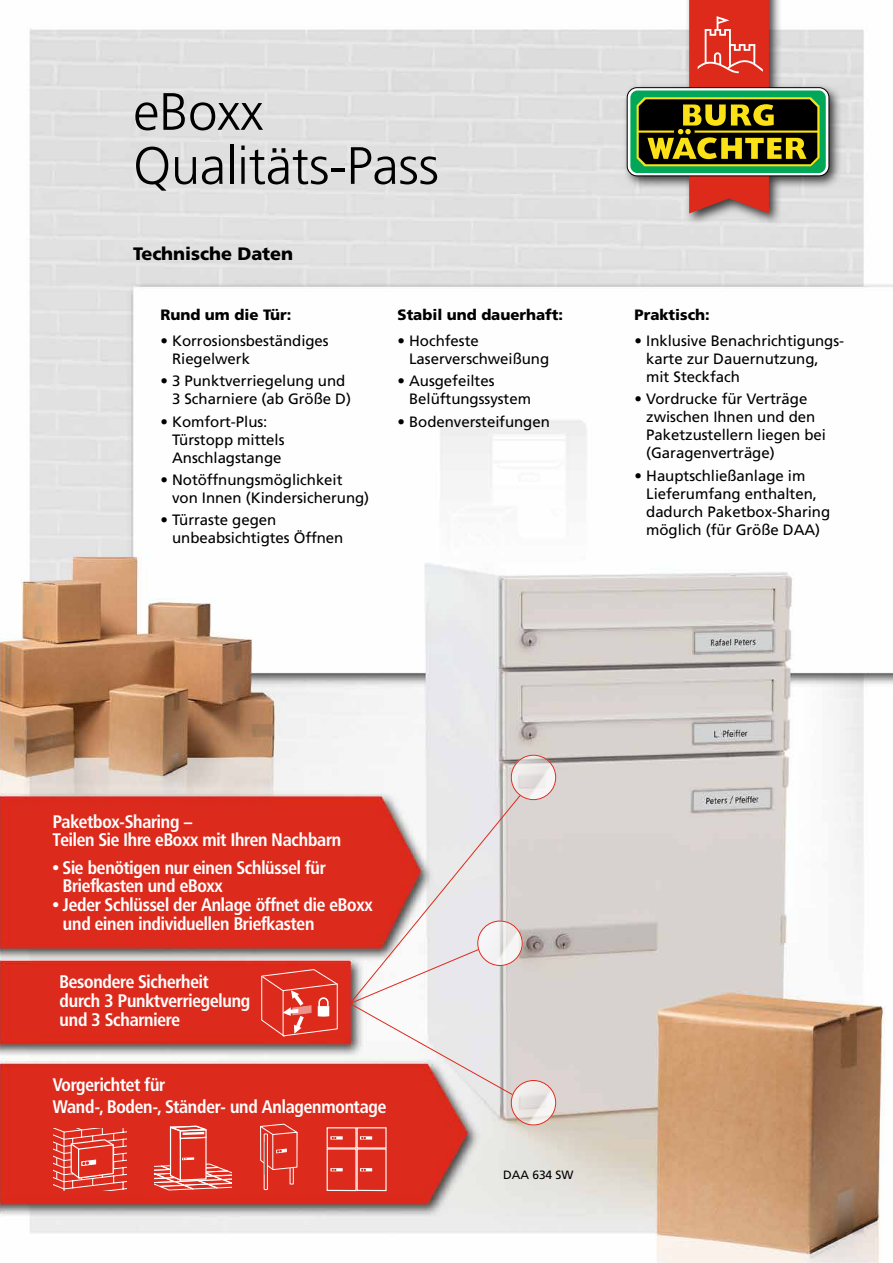
<style>
.page{position:relative;width:893px;height:1263px;background:#fff}
.page>*{position:absolute;margin:0;border:0;box-sizing:border-box;transform-origin:0 0}
.t1{font:300 52.5px/54px "Frutiger";letter-spacing:-.005em;color:#000}
.t2{font:700 18px/18.8px "Frutiger Condensed BQ";letter-spacing:-.01em;color:#fff}
.t3{font:900 18px "Frutiger LT Com";letter-spacing:-.005em;color:#000}
.t4{font:15px/18px "Frutiger LT Com";letter-spacing:-.005em;color:#000}
.t5{font:900 15px "Frutiger LT Com";letter-spacing:-.005em;color:#000}
.t6{font:12px "Frutiger LT Com";letter-spacing:-.005em;color:#000}
</style>
<div class="page">
<img style="left:0;top:28px;width:893px;height:1235px">
<div style="left:622px;top:0;width:221px;height:226px;background:#000;opacity:.75"></div>
<div style="left:630px;top:90px;width:196px;height:83px;background:#00a759;border-radius:7px"></div>
<svg style="left:637px;top:0;width:183px;height:213px;background:#a08161"></svg>
<svg style="left:511px;top:755px;width:45px;height:45px"></svg>
<div style="left:511px;top:755px;width:45px;height:45px;border:1px solid #dd2a1b;border-radius:50%"></div>
<svg style="left:511px;top:1080px;width:45px;height:45px"></svg>
<div style="left:511px;top:1080px;width:45px;height:45px;border:1px solid #dd2a1b;border-radius:50%"></div>
<svg style="left:261px;top:969px;width:77px;height:68px;background:#e14a3d"></svg>
<svg style="left:349px;top:794px;width:172px;height:301px"></svg>
<svg style="left:259px;top:1123px;width:39px;height:67px;background:#e04a3d"></svg>
<svg style="left:330px;top:1136px;width:13px;height:3px"></svg>
<svg style="left:360px;top:1136px;width:12px;height:3px"></svg>
<div style="left:327px;top:1127px;width:30px;height:21px;border:1px solid #fff"></div>
<svg style="left:330px;top:1168px;width:13px;height:3px"></svg>
<svg style="left:360px;top:1168px;width:12px;height:3px"></svg>
<div style="left:327px;top:1148px;width:30px;height:43px;border:1px solid #fff"></div>
<div style="left:357px;top:1148px;width:30px;height:43px;border:1px solid #fff"></div>
<svg style="left:54px;top:1129px;width:73px;height:61px;background:#e35449"></svg>
<svg style="left:155px;top:1125px;width:76px;height:65px;background:#e35449"></svg>
<h1 class="t1" style="left:133px;top:85px;width:307px">eBoxx<br>Qualitäts-Pass</h1>
<p class="t3" style="left:133px;top:243px;width:161px">Technische Daten</p>
<p class="t5" style="left:161px;top:305px;width:132px">Rund um die Tür:</p>
<p class="t4" style="left:172px;top:332px;width:158px;text-indent:-12px">• Korrosionsbeständiges<br>Riegelwerk</p>
<p class="t4" style="left:172px;top:372px;width:180px;text-indent:-12px">• 3 Punktverriegelung und<br>3 Scharniere (ab Größe D)</p>
<p class="t4" style="left:172px;top:413px;width:114px;text-indent:-12px">• Komfort-Plus:<br>Türstopp mittels<br>Anschlagstange</p>
<p class="t4" style="left:172px;top:471px;width:199px;text-indent:-12px">• Notöffnungsmöglichkeit von Innen (Kindersicherung)</p>
<p class="t4" style="left:172px;top:511px;width:173px;text-indent:-12px">• Türraste gegen unbeabsichtigtes Öffnen</p>
<p class="t5" style="left:398px;top:305px;width:167px">Stabil und dauerhaft:</p>
<p class="t4" style="left:409px;top:332px;width:142px;text-indent:-12px">• Hochfeste<br>Laserverschweißung</p>
<p class="t4" style="left:409px;top:372px;width:123px;text-indent:-12px">• Ausgefeiltes<br>Belüftungssystem</p>
<p class="t4" style="left:398px;top:412px;width:154px">• Bodenversteifungen</p>
<p class="t5" style="left:635px;top:305px;width:77px">Praktisch:</p>
<p class="t4" style="left:646px;top:332px;width:199px;text-indent:-12px">• Inklusive Benachrichtigungs&shy;karte zur Dauernutzung, mit Steckfach</p>
<p class="t4" style="left:646px;top:390px;width:181px;text-indent:-12px">• Vordrucke für Verträge zwischen Ihnen und den<br>Paketzustellern liegen bei (Garagenverträge)</p>
<p class="t4" style="left:646px;top:466px;width:185px;text-indent:-12px">• Hauptschließanlage im<br>Lieferumfang enthalten, dadurch Paketbox-Sharing möglich (für Größe DAA)</p>
<p class="t2" style="left:53px;top:812px;width:290px">Paketbox-Sharing –<br>Teilen Sie Ihre eBoxx mit Ihren Nachbarn</p>
<p class="t2" style="left:63px;top:858px;width:264px;text-indent:-10px">• Sie benötigen nur einen Schlüssel für<br>Briefkasten und eBoxx</p>
<p class="t2" style="left:63px;top:895px;width:311px;text-indent:-10px">• Jeder Schlüssel der Anlage öffnet die eBoxx und einen individuellen Briefkasten</p>
<p class="t2" style="left:60px;top:972px;width:192px">Besondere Sicherheit durch 3 Punktverriegelung und 3 Scharniere</p>
<p class="t2" style="left:53px;top:1073px;width:335px;line-height:22.5px">Vorgerichtet für<br>Wand-, Boden-, Ständer- und Anlagenmontage</p>
<p class="t6" style="left:503px;top:1167px;width:72px">DAA 634 SW</p>
</div>
